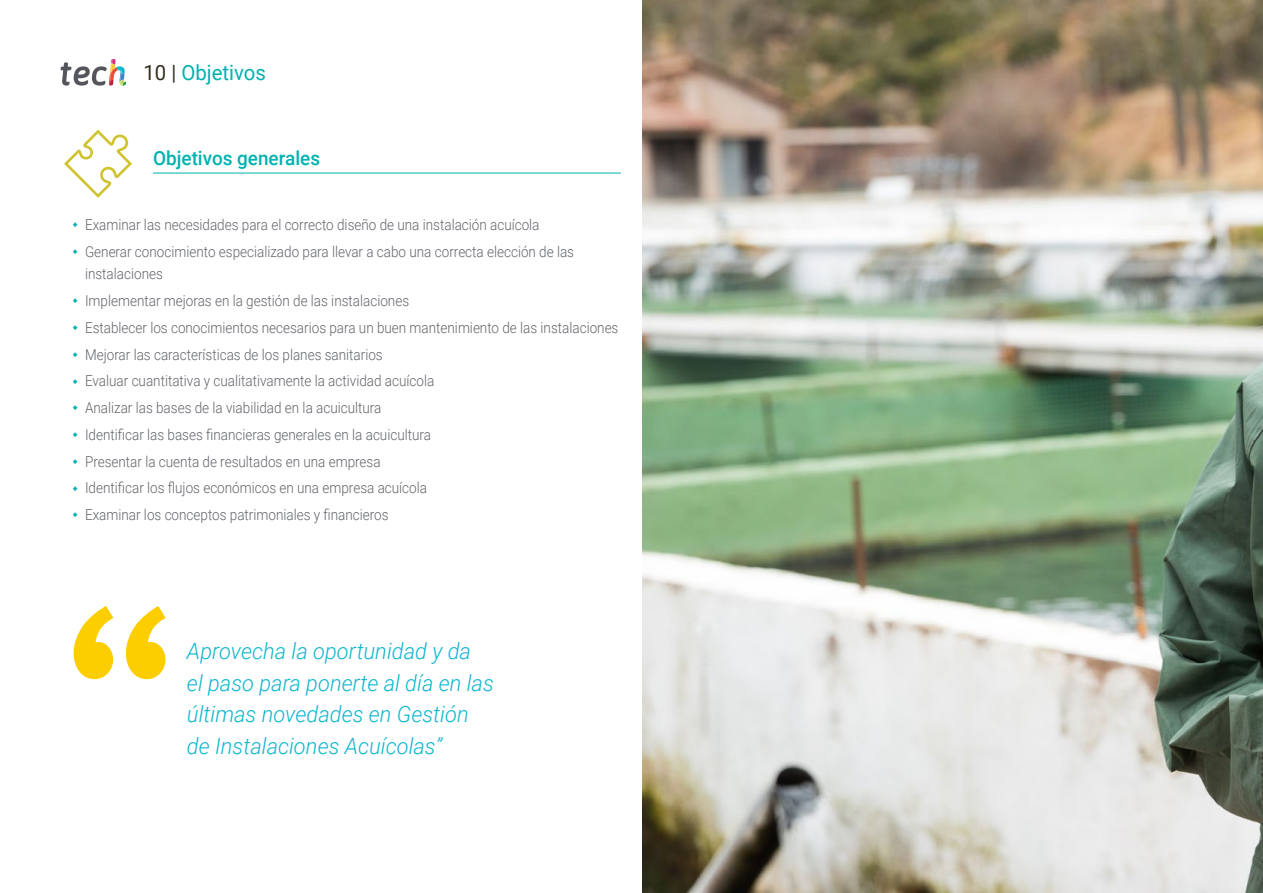
<style>
.page{position:relative;width:1263px;height:893px;background:#fff}
.page>*{position:absolute;margin:0;border:0;box-sizing:border-box;transform-origin:0 0}
.t1{font:italic 300 22.5px/31.5px "Roboto";color:#0fb6cf}
.t2{font:21px "Roboto";color:#00b2af}
.t3{font:500 19.5px "Roboto";color:#00b2af}
.t4{font:300 15px/26.7px "Roboto";color:#61646a;scale:.9 1}
.s1{color:#312e20}
</style>
<div class="page">
<hr style="left:153px;top:173px;width:468px;height:1px;background:#00b2af">
<svg style="left:64px;top:130px;width:68px;height:68px"></svg>
<svg style="left:74px;top:606px;width:92px;height:73px"></svg>
<svg style="left:61px;top:59px;width:65px;height:27px"></svg>
<img style="left:642px;top:0;width:621px;height:893px">
<h2 class="t2" style="left:144px;top:57px;width:124px"><span class="s1">10 |</span> Objetivos</h2>
<h3 class="t3" style="left:153px;top:144px;width:169px">Objetivos generales</h3>
<p class="t4" style="left:85px;top:211px;width:545px">Examinar las necesidades para el correcto diseño de una instalación acuícola<br>Generar conocimiento especializado para llevar a cabo una correcta elección de las</p>
<p class="t4" style="left:85px;top:260px;width:594px">instalaciones<br>Implementar mejoras en la gestión de las instalaciones<br>Establecer los conocimientos necesarios para un buen mantenimiento de las instalaciones Mejorar las características de los planes sanitarios<br>Evaluar cuantitativa y cualitativamente la actividad acuícola<br>Analizar las bases de la viabilidad en la acuicultura<br>Identificar las bases financieras generales en la acuicultura<br>Presentar la cuenta de resultados en una empresa<br>Identificar los flujos económicos en una empresa acuícola<br>Examinar los conceptos patrimoniales y financieros</p>
<h1 class="t1" style="left:187px;top:635px;width:308px">Aprovecha la oportunidad y da<br>el paso para ponerte al día en las últimas novedades en Gestión de Instalaciones Acuícolas”</h1>
</div>
